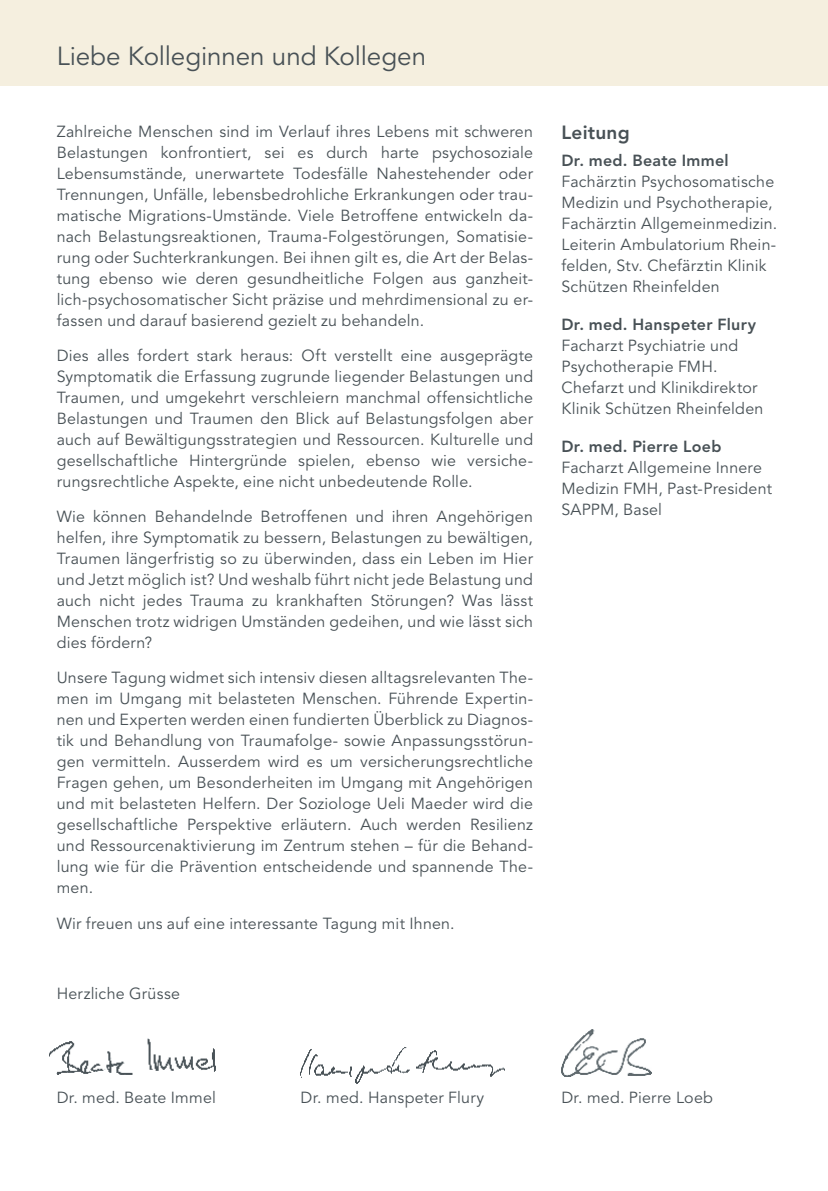
<style>
.page{position:relative;width:828px;height:1191px;background:#fff}
.page>*{position:absolute;margin:0;border:0;box-sizing:border-box;transform-origin:0 0}
.t1{font:26px "Avenir LT Std";letter-spacing:-.005em;color:#485156}
.t2{font:800 19px "Avenir LT Std";letter-spacing:.01em;color:#485156}
.t3{font:16px/21px "Avenir LT Std";letter-spacing:.015em;color:#485156;text-align:justify}
.t4{font:800 16px "Avenir LT Std";letter-spacing:.02em;color:#485156}
</style>
<div class="page">
<div style="left:0;top:0;width:828px;height:85px;background:#f5efdf"></div>
<img style="left:561px;top:1029px;width:90px;height:47px">
<img style="left:49px;top:1038px;width:167px;height:37px">
<img style="left:300px;top:1047px;width:205px;height:37px">
<h1 class="t1" style="left:57px;top:41px;width:371px">Liebe Kolleginnen und Kollegen</h1>
<p class="t3" style="left:57px;top:121px;width:478px">Zahlreiche Menschen sind im Verlauf ihres Lebens mit schweren Belastungen konfrontiert, sei es durch harte psychosoziale Lebensumstände, unerwartete Todesfälle Nahestehender oder Trennungen, Unfälle, lebensbedrohliche Erkrankungen oder trau&shy;matische Migrations-Umstände. Viele Betroffene entwickeln da&shy;nach Belastungsreaktionen, Trauma-Folgestörungen, Somatisie&shy;rung oder Suchterkrankungen. Bei ihnen gilt es, die Art der Belas&shy;tung ebenso wie deren gesundheitliche Folgen aus ganzheit&shy;lich-psychosomatischer Sicht präzise und mehrdimensional zu er&shy;fassen und darauf basierend gezielt zu behandeln.</p>
<p class="t3" style="left:57px;top:345px;width:478px">Dies alles fordert stark heraus: Oft verstellt eine ausgeprägte Symptomatik die Erfassung zugrunde liegender Belastungen und Traumen, und umgekehrt verschleiern manchmal offensichtliche Belastungen und Traumen den Blick auf Belastungsfolgen aber auch auf Bewältigungsstrategien und Ressourcen. Kulturelle und gesellschaftliche Hintergründe spielen, ebenso wie versiche&shy;rungsrechtliche Aspekte, eine nicht unbedeutende Rolle.</p>
<p class="t3" style="left:57px;top:506px;width:478px">Wie können Behandelnde Betroffenen und ihren Angehörigen helfen, ihre Symptomatik zu bessern, Belastungen zu bewältigen, Traumen längerfristig so zu überwinden, dass ein Leben im Hier und Jetzt möglich ist? Und weshalb führt nicht jede Belastung und auch nicht jedes Trauma zu krankhaften Störungen? Was lässt Menschen trotz widrigen Umständen gedeihen, und wie lässt sich dies fördern?</p>
<p class="t3" style="left:57px;top:668px;width:478px">Unsere Tagung widmet sich intensiv diesen alltagsrelevanten The&shy;men im Umgang mit belasteten Menschen. Führende Expertin&shy;nen und Experten werden einen fundierten Überblick zu Diagnos&shy;tik und Behandlung von Traumafolge- sowie Anpassungsstörun&shy;gen vermitteln. Ausserdem wird es um versicherungsrechtliche Fragen gehen, um Besonderheiten im Umgang mit Angehörigen und mit belasteten Helfern. Der Soziologe Ueli Maeder wird die gesellschaftliche Perspektive erläutern. Auch werden Resilienz und Ressourcenaktivierung im Zentrum stehen – für die Behand&shy;lung wie für die Prävention entscheidende und spannende The&shy;men.</p>
<p class="t3" style="left:57px;top:913px;width:399px">Wir freuen uns auf eine interessante Tagung mit Ihnen.</p>
<p class="t3" style="left:57px;top:983px;width:125px">Herzliche Grüsse</p>
<p class="t2" style="left:561px;top:121px;width:70px">Leitung</p>
<p class="t4" style="left:561px;top:151px;width:169px">Dr. med. Beate Immel</p>
<p class="t3" style="left:561px;top:171px;width:217px;text-align:left">Fachärztin Psychosomatische<br>Medizin und Psychotherapie,<br>Fachärztin Allgemeinmedizin.<br>Leiterin Ambulatorium Rhein&shy;felden, Stv. Chefärztin Klinik<br>Schützen Rheinfelden</p>
<p class="t4" style="left:561px;top:315px;width:196px">Dr. med. Hanspeter Flury</p>
<p class="t3" style="left:561px;top:335px;width:203px;text-align:left">Facharzt Psychiatrie und<br>Psychotherapie FMH.<br>Chefarzt und Klinikdirektor<br>Klinik Schützen Rheinfelden</p>
<p class="t4" style="left:561px;top:437px;width:162px">Dr. med. Pierre Loeb</p>
<p class="t3" style="left:561px;top:457px;width:212px;text-align:left">Facharzt Allgemeine Innere<br>Medizin FMH, Past-President<br>SAPPM, Basel</p>
<p class="t3" style="left:57px;top:1087px;width:161px">Dr. med. Beate Immel</p>
<p class="t3" style="left:300px;top:1087px;width:185px">Dr. med. Hanspeter Flury</p>
<p class="t3" style="left:561px;top:1087px;width:153px">Dr. med. Pierre Loeb</p>
</div>
